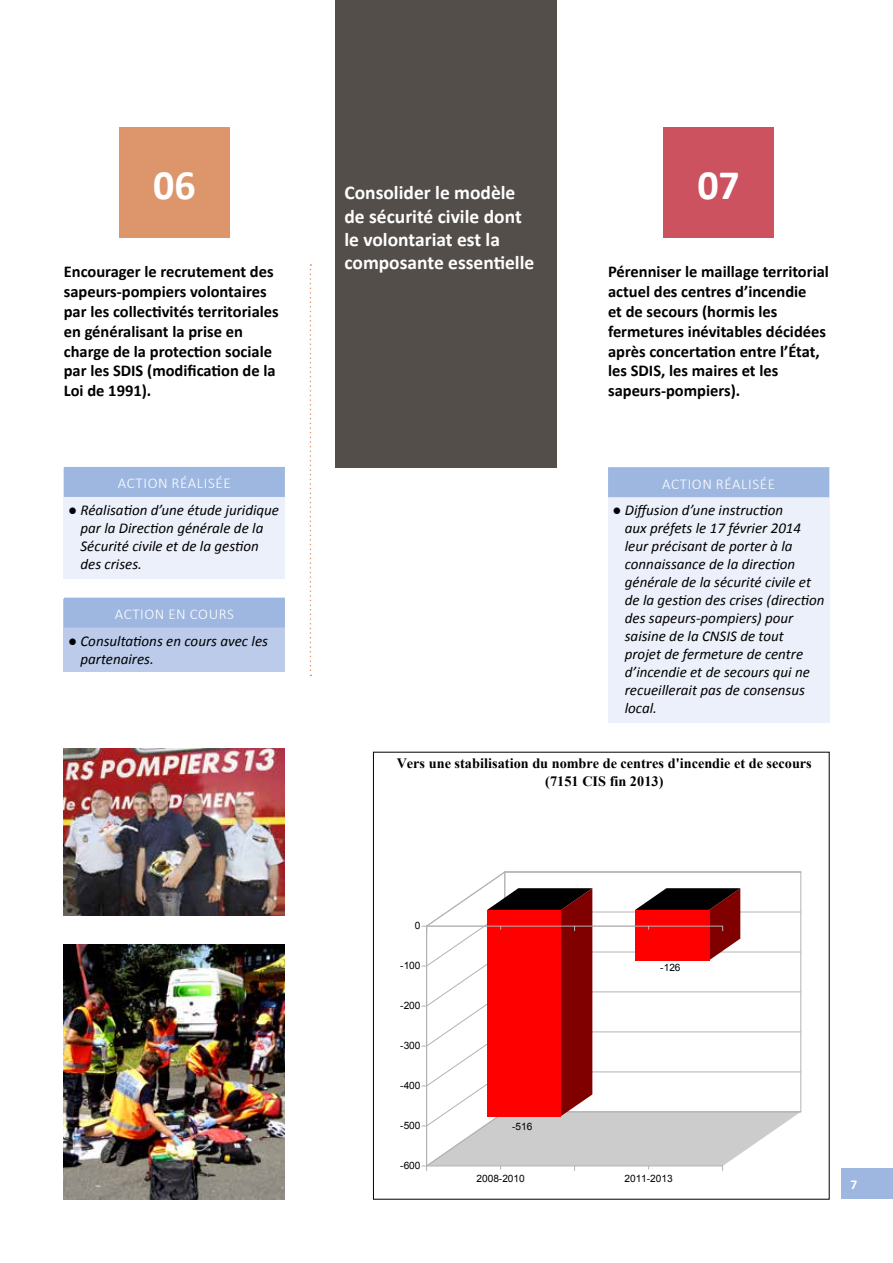
<style>
.page{position:relative;width:893px;height:1263px;background:#fff}
.page>*{position:absolute;margin:0;border:0;box-sizing:border-box;transform-origin:0 0}
.t1{font:700 42px "Calibri";color:#fff}
.t2{font:700 19.5px/23.4px "Calibri";color:#fff}
.t3{font:700 16.5px/19.8px "Calibri";color:#000}
.t4{font:italic 15px/18px "Calibri";color:#000}
.t5{font:300 15px "Calibri";letter-spacing:.04em;color:#fff}
.t6{font:700 14.25px/17.9px "Times New Roman";color:#000;text-align:center}
.t7{font:700 13.5px "Calibri";color:#fff}
.t8{font:10.05px "Arial";color:#000}
</style>
<div class="page">
<div style="left:842px;top:1168px;width:51px;height:31px;background:#9eb7e0"></div>
<div style="left:119px;top:128px;width:111px;height:110px;background:#dd966b"></div>
<div style="left:336px;top:0;width:221px;height:468px;background:#544e4a"></div>
<div style="left:663px;top:128px;width:111px;height:110px;background:#cc5260"></div>
<svg style="left:310px;top:264px;width:1px;height:412px"></svg>
<div style="left:64px;top:468px;width:221px;height:110px;background:#ecf0fa"></div>
<div style="left:64px;top:467px;width:221px;height:30px;background:#9eb7e0"></div>
<div style="left:608px;top:468px;width:221px;height:255px;background:#ecf0fa"></div>
<div style="left:608px;top:467px;width:221px;height:30px;background:#9eb7e0"></div>
<div style="left:64px;top:600px;width:221px;height:72px;background:#bccbea"></div>
<div style="left:64px;top:598px;width:221px;height:30px;background:#9eb7e0"></div>
<img style="left:64px;top:748px;width:221px;height:167px">
<img style="left:64px;top:944px;width:221px;height:255px">
<svg style="left:421px;top:871px;width:381px;height:300px"></svg>
<h1 class="t1" style="left:153px;top:158px;width:44px">06</h1>
<p class="t3" style="left:64px;top:262px;width:216px">Encourager le recrutement des sapeurs-pompiers volontaires par les collectivités territoriales en généralisant la prise en charge de la protection sociale par les SDIS (modification de la<br>Loi de 1991).</p>
<p class="t5" style="left:118px;top:474px;width:114px">ACTION RÉALISÉE</p>
<p class="t4" style="left:80px;top:500px;width:200px;text-indent:-12px">● Réalisation d’une étude juridique par la Direction générale de la<br>Sécurité civile et de la gestion des crises.</p>
<p class="t5" style="left:115px;top:605px;width:121px">ACTION EN COURS</p>
<p class="t4" style="left:80px;top:631px;width:189px;text-indent:-12px">● Consultations en cours avec les partenaires.</p>
<h2 class="t2" style="left:344px;top:181px;width:191px">Consolider le modèle de sécurité civile dont le volontariat est la composante essentielle</h2>
<h1 class="t1" style="left:697px;top:158px;width:44px">07</h1>
<p class="t3" style="left:608px;top:262px;width:222px">Pérenniser le maillage territorial actuel des centres d’incendie<br>et de secours (hormis les fermetures inévitables décidées après concertation entre l’État, les SDIS, les maires et les sapeurs-pompiers).</p>
<p class="t5" style="left:662px;top:474px;width:114px">ACTION RÉALISÉE</p>
<p class="t4" style="left:625px;top:501px;width:201px;text-indent:-12px">● Diffusion d’une instruction<br>aux préfets le 17 février 2014 leur précisant de porter à la connaissance de la direction générale de la sécurité civile et de la gestion des crises (direction des sapeurs-pompiers) pour saisine de la CNSIS de tout<br>projet de fermeture de centre d’incendie et de secours qui ne recueillerait pas de consensus local.</p>
<p class="t6" style="left:397px;top:754px;width:417px">Vers une stabilisation du nombre de centres d'incendie et de secours (7151 CIS fin 2013)</p>
<p class="t8" style="left:415px;top:919px;width:7px">0</p>
<p class="t8" style="left:400px;top:959px;width:22px">-100</p>
<p class="t8" style="left:400px;top:999px;width:22px">-200</p>
<p class="t8" style="left:400px;top:1039px;width:22px">-300</p>
<p class="t8" style="left:400px;top:1079px;width:22px">-400</p>
<p class="t8" style="left:400px;top:1119px;width:22px">-500</p>
<p class="t8" style="left:400px;top:1159px;width:22px">-600</p>
<p class="t8" style="left:512px;top:1120px;width:22px">-516</p>
<p class="t8" style="left:660px;top:961px;width:22px">-126</p>
<p class="t8" style="left:476px;top:1172px;width:50px">2008-2010</p>
<p class="t8" style="left:624px;top:1172px;width:50px">2011-2013</p>
<p class="t7" style="left:850px;top:1176px;width:8px">7</p>
</div>
